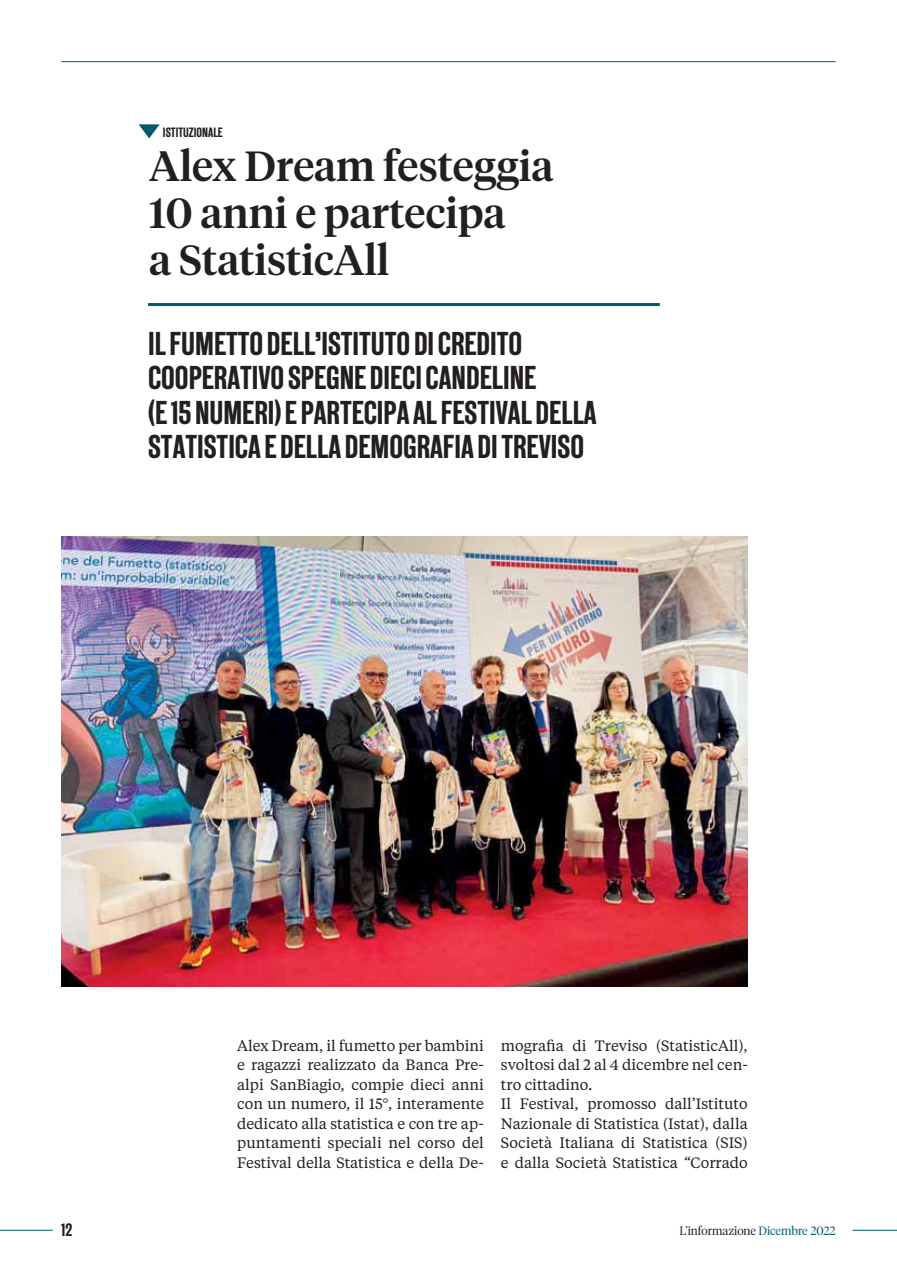
<style>
.page{position:relative;width:897px;height:1267px;background:#fff}
.page>*{position:absolute;margin:0;border:0;box-sizing:border-box;transform-origin:0 0}
.t1{font:500 42px/46.5px "Tiempos Headline";color:#231f20}
.t2{font:500 33px/34.5px "New Grotesk Square FOUR";color:#231f20}
.t3{font:500 18px "New Grotesk Square FOUR";color:#231f20}
.t4{font:15px/19.5px "Tiempos Text";color:#231f20;text-align:justify}
.t5{font:500 13.5px "New Grotesk Square FOUR";color:#231f20}
.t6{font:300 12px "Tiempos Headline";color:#231f20}
.s1{color:#005a71}
</style>
<div class="page">
<hr style="left:148px;top:303px;width:511px;height:3px;background:#005a71">
<svg style="left:139px;top:124px;width:21px;height:14px"></svg>
<hr style="left:0;top:1229px;width:53px;height:1px;background:#005a71">
<hr style="left:852px;top:1229px;width:43px;height:1px;background:#005a71">
<hr style="left:61px;top:61px;width:774px;height:1px;background:#005a71">
<img style="left:61px;top:536px;width:686px;height:450px">
<p class="t5" style="left:163px;top:128px;width:61px">ISTITUZIONALE</p>
<h1 class="t1" style="left:149px;top:146px;width:406px">Alex Dream festeggia<br>10 anni e partecipa<br>a StatisticAll</h1>
<h2 class="t2" style="left:148px;top:330px;width:450px">IL FUMETTO DELL’ISTITUTO DI CREDITO COOPERATIVO SPEGNE DIECI CANDELINE<br>(E 15 NUMERI) E PARTECIPA AL FESTIVAL DELLA STATISTICA E DELLA DEMOGRAFIA DI TREVISO</h2>
<p class="t4" style="left:237px;top:1036px;width:248px">Alex Dream, il fumetto per bambini e ragazzi realizzato da Banca Pre&shy;alpi SanBiagio, compie dieci anni con un numero, il 15°, interamente dedicato alla statistica e con tre ap&shy;puntamenti speciali nel corso del Festival della Statistica e della De-</p>
<p class="t4" style="left:501px;top:1036px;width:248px;text-align:left">mografia di Treviso (StatisticAll), svoltosi dal 2 al 4 dicembre nel cen&shy;tro cittadino.<br>Il Festival, promosso dall’Istituto Nazionale di Statistica (Istat), dalla Società Italiana di Statistica (SIS) e dalla Società Statistica “Corrado</p>
<p class="t3" style="left:61px;top:1222px;width:13px">12</p>
<p class="t6" style="left:679px;top:1225px;width:158px">L’informazione <span class="s1">Dicembre 2022</span></p>
</div>
